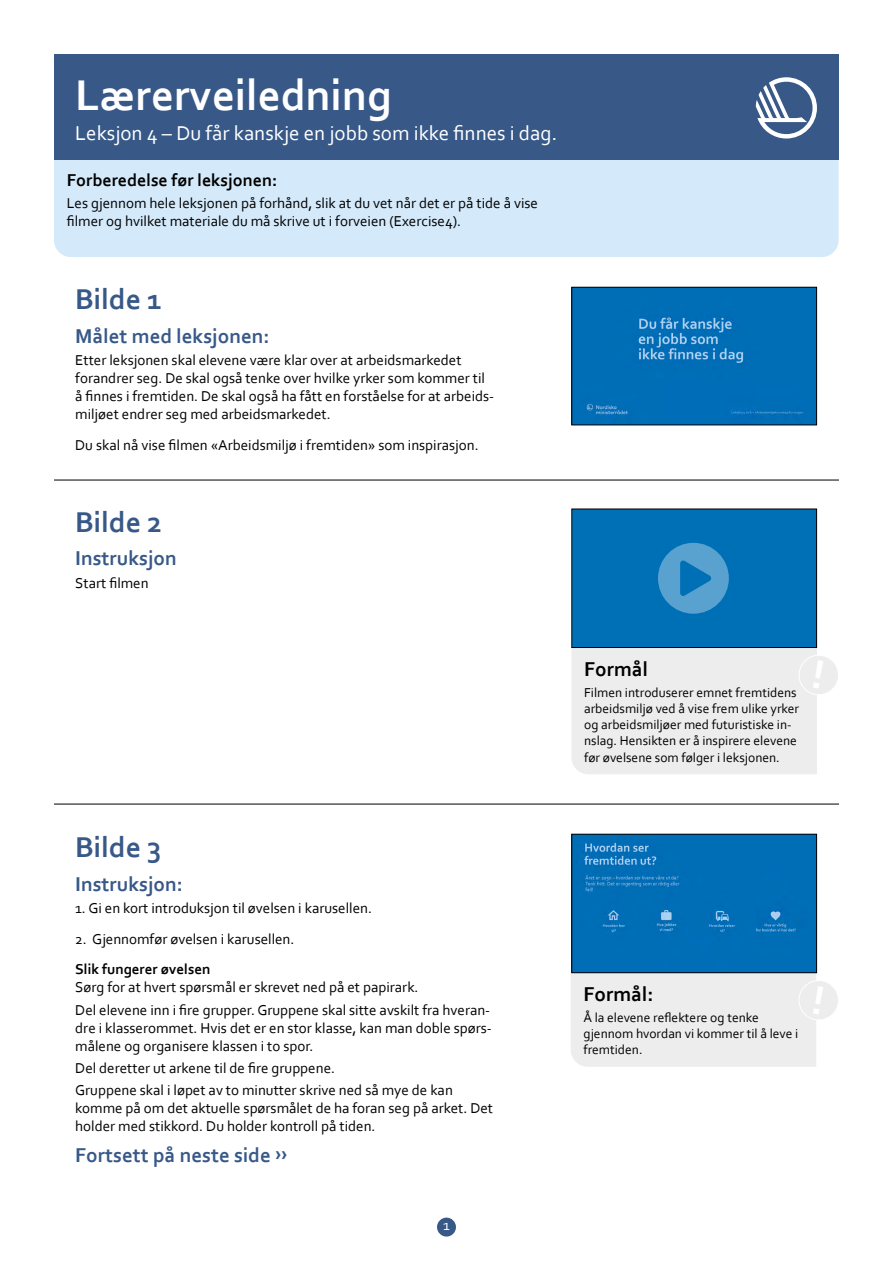
<style>
.page{position:relative;width:893px;height:1263px;background:#fff}
.page>*{position:absolute;margin:0;border:0;box-sizing:border-box;transform-origin:0 0}
.Lärarhandledning_H1{font:700 45px "Corbel";color:#fff}
.Bild_Rubrik_H2{font:700 30px "Corbel";color:#385988}
.Instruktion_Rubrik_H{font:700 21px "Corbel";color:#385988}
.Lektion_Rubrik_H1{font:21px "Corbel";color:#fff}
.Syfte_Rubrik_H4{font:700 21px "Corbel";color:#000}
.Förberedelser_Rubrik{font:700 18px "Corbel";color:#000}
.Brödtext_P{font:15px/18px "Corbel";color:#000}
.Brödtext_P-2{font:700 15px "Corbel";color:#000}
.t1{font:15px "Corbel";color:#fff}
.Syfte_Brödtext_P{font:13.5px/16.2px "Corbel";color:#000}
</style>
<div class="page">
<hr style="left:54px;top:480px;width:785px;height:1px;background:#000">
<img style="left:573px;top:289px;width:242px;height:134px">
<div style="left:571px;top:287px;width:246px;height:138px;border:1px solid #000"></div>
<div style="left:571px;top:648px;width:267px;height:126px;background:#ededee"></div>
<div style="left:572px;top:509px;width:245px;height:138px;background:#0070b6"></div>
<div style="left:571px;top:509px;width:246px;height:139px;border:1px solid #000"></div>
<svg style="left:658px;top:543px;width:71px;height:71px"></svg>
<hr style="left:54px;top:804px;width:785px;height:1px;background:#000">
<div style="left:571px;top:973px;width:267px;height:94px;background:#ededee"></div>
<img style="left:573px;top:836px;width:242px;height:135px">
<div style="left:571px;top:834px;width:246px;height:139px;border:1px solid #000"></div>
<div style="left:437px;top:1217px;width:19px;height:19px;background:#385988;border-radius:50%"></div>
<div style="left:54px;top:160px;width:785px;height:97px;background:#d4e9f9"></div>
<div style="left:54px;top:54px;width:785px;height:106px;background:#385988"></div>
<svg style="left:756px;top:77px;width:61px;height:62px"></svg>
<h1 class="Lärarhandledning_H1" style="left:75px;top:67px;width:318px">Lærerveiledning</h1>
<h1 class="Lektion_Rubrik_H1" style="left:75px;top:120px;width:483px">Leksjon 4 – Du får kanskje en jobb som ikke finnes i dag.</h1>
<h2 class="Förberedelser_Rubrik" style="left:67px;top:169px;width:212px">Forberedelse før leksjonen:</h2>
<p class="Brödtext_P" style="left:67px;top:194px;width:473px">Les gjennom hele leksjonen på forhånd, slik at du vet når det er på tide å vise filmer og hvilket materiale du må skrive ut i forveien (Exercise4).</p>
<h2 class="Bild_Rubrik_H2" style="left:75px;top:281px;width:88px">Bilde 1</h2>
<h3 class="Instruktion_Rubrik_H" style="left:75px;top:323px;width:196px">Målet med leksjonen:</h3>
<p class="Brödtext_P" style="left:75px;top:351px;width:420px">Etter leksjonen skal elevene være klar over at arbeidsmarkedet forandrer seg. De skal også tenke over hvilke yrker som kommer til å finnes i fremtiden. De skal også ha fått en forståelse for at arbeids&shy;miljøet endrer seg med arbeidsmarkedet.</p>
<p class="Brödtext_P" style="left:75px;top:435px;width:405px">Du skal nå vise filmen «Arbeidsmiljø i fremtiden» som inspirasjon.</p>
<h2 class="Bild_Rubrik_H2" style="left:75px;top:503px;width:89px">Bilde 2</h2>
<h3 class="Instruktion_Rubrik_H" style="left:75px;top:545px;width:103px">Instruksjon</h3>
<p class="Brödtext_P" style="left:75px;top:573px;width:75px">Start filmen</p>
<h2 class="Bild_Rubrik_H2" style="left:75px;top:828px;width:88px">Bilde 3</h2>
<h3 class="Instruktion_Rubrik_H" style="left:75px;top:871px;width:109px">Instruksjon:</h3>
<p class="Brödtext_P" style="left:75px;top:898px;width:298px">1. Gi en kort introduksjon til øvelsen i karusellen.</p>
<p class="Brödtext_P" style="left:75px;top:929px;width:221px">2. Gjennomfør øvelsen i karusellen.</p>
<p class="Brödtext_P-2" style="left:75px;top:960px;width:137px">Slik fungerer øvelsen</p>
<p class="Brödtext_P" style="left:75px;top:978px;width:345px">Sørg for at hvert spørsmål er skrevet ned på et papirark.</p>
<p class="Brödtext_P" style="left:75px;top:1000px;width:418px;text-align:justify">Del elevene inn i fire grupper. Gruppene skal sitte avskilt fra hveran&shy;dre i klasserommet. Hvis det er en stor klasse, kan man doble spørs&shy;målene og organisere klassen i to spor.</p>
<p class="Brödtext_P" style="left:75px;top:1058px;width:261px">Del deretter ut arkene til de fire gruppene.</p>
<p class="Brödtext_P" style="left:75px;top:1081px;width:419px">Gruppene skal i løpet av to minutter skrive ned så mye de kan komme på om det aktuelle spørsmålet de ha foran seg på arket. Det holder med stikkord. Du holder kontroll på tiden.</p>
<h3 class="Instruktion_Rubrik_H" style="left:75px;top:1142px;width:214px">Fortsett på neste side ››</h3>
<p class="t1" style="left:443px;top:1215px;width:8px">1</p>
<h4 class="Syfte_Rubrik_H4" style="left:584px;top:656px;width:65px">Formål</h4>
<p class="Syfte_Brödtext_P" style="left:584px;top:684px;width:216px">Filmen introduserer emnet fremtidens arbeidsmiljø ved å vise frem ulike yrker og arbeidsmiljøer med futuristiske in&shy;nslag. Hensikten er å inspirere elevene før øvelsene som følger i leksjonen.</p>
<h4 class="Syfte_Rubrik_H4" style="left:583px;top:981px;width:72px">Formål:</h4>
<p class="Syfte_Brödtext_P" style="left:583px;top:1009px;width:216px">Å la elevene reflektere og tenke gjennom hvordan vi kommer til å leve i fremtiden.</p>
</div>
